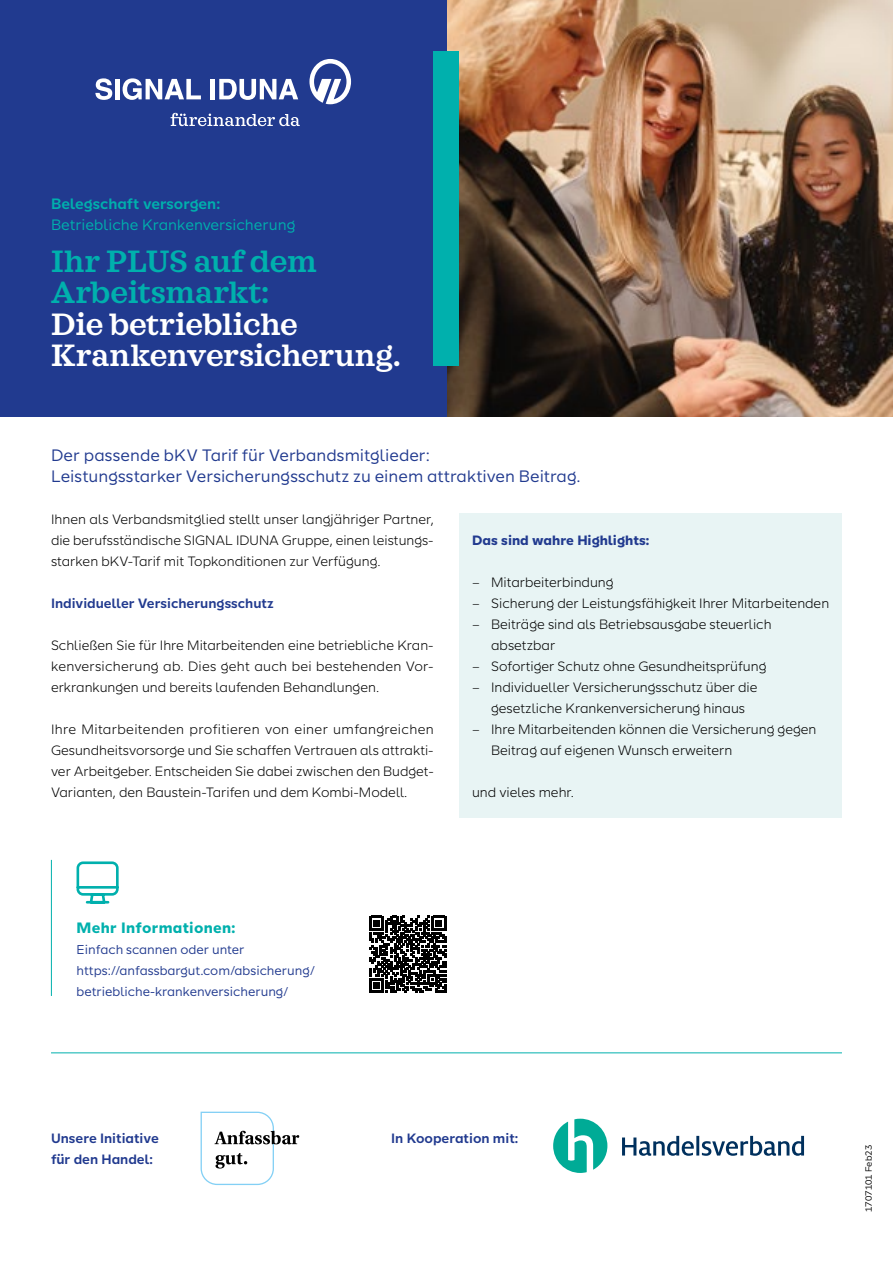
<style>
.page{position:relative;width:893px;height:1263px;background:#fff}
.page>*{position:absolute;margin:0;border:0;box-sizing:border-box;transform-origin:0 0}
.t1{font:600 31.5px/31.5px "SI Serif";letter-spacing:-.015em;color:#fff}
.t2{font:600 31.5px/31.5px "SI Serif";letter-spacing:-.005em;color:#00b0ad}
.t3{font:16.5px/21px "SI Sans";color:#213a8f}
.t4{font:15px "SI Sans";color:#00b0ad}
.t5{font:600 15px "SI Sans";color:#00b0ad}
.t6{font:700 15px "SI Sans";letter-spacing:.02em;color:#00b0ad}
.t7{font:300 13.5px/21px "SI Sans";color:#000;text-align:justify}
.t8{font:600 13.5px/21px "SI Sans";color:#213a8f}
.t9{font:700 13.5px "SI Sans";color:#213a8f}
.t10{font:12.75px/21px "SI Sans";color:#213a8f}
.t11{font:9px "SI Sans";color:#000}
</style>
<div class="page">
<div style="left:459px;top:513px;width:383px;height:305px;background:#e8f4f4"></div>
<hr style="left:51px;top:1052px;width:791px;height:1px;background:#00b0ad">
<svg style="left:201px;top:1112px;width:98px;height:73px"></svg>
<img style="left:446px;top:0;width:447px;height:417px">
<div style="left:0;top:0;width:446px;height:417px;background:#213a8f"></div>
<div style="left:434px;top:51px;width:25px;height:315px;background:#00b0ad"></div>
<svg style="left:95px;top:78px;width:17px;height:22px"></svg>
<div style="left:115px;top:79px;width:5px;height:20px;background:#fff"></div>
<svg style="left:123px;top:78px;width:78px;height:22px"></svg>
<hr style="left:211px;top:79px;width:4px;height:20px;background:#fff">
<svg style="left:219px;top:79px;width:79px;height:21px"></svg>
<svg style="left:309px;top:59px;width:42px;height:45px"></svg>
<svg style="left:171px;top:113px;width:129px;height:13px"></svg>
<svg style="left:622px;top:1136px;width:182px;height:20px"></svg>
<svg style="left:553px;top:1119px;width:54px;height:54px"></svg>
<hr style="left:51px;top:860px;width:1px;height:136px;background:#00b0ad">
<svg style="left:76px;top:861px;width:43px;height:43px"></svg>
<svg style="left:369px;top:916px;width:77px;height:77px"></svg>
<p class="t5" style="left:51px;top:192px;width:171px">Belegschaft versorgen:</p>
<p class="t4" style="left:51px;top:214px;width:246px">Betriebliche Krankenversicherung</p>
<h1 class="t2" style="left:51px;top:245px;width:267px">Ihr PLUS auf dem<br>Arbeitsmarkt:</h1>
<h1 class="t1" style="left:51px;top:308px;width:351px">Die betriebliche<br>Krankenversicherung.</h1>
<p class="t3" style="left:51px;top:443px;width:531px">Der passende bKV Tarif für Verbandsmitglieder:<br>Leistungsstarker Versicherungsschutz zu einem attraktiven Beitrag.</p>
<p class="t7" style="left:51px;top:507px;width:384px">Ihnen als Verbandsmitglied stellt unser langjähriger Partner, die berufsständische SIGNAL IDUNA Gruppe, einen leistungs&shy;starken bKV-Tarif mit Topkonditionen zur Verfügung.</p>
<p class="t8" style="left:51px;top:591px;width:224px">Individueller Versicherungsschutz</p>
<p class="t7" style="left:51px;top:633px;width:384px">Schließen Sie für Ihre Mitarbeitenden eine betriebliche Kran&shy;kenversicherung ab. Dies geht auch bei bestehenden Vor&shy;erkrankungen und bereits laufenden Behandlungen.</p>
<p class="t7" style="left:51px;top:717px;width:384px">Ihre Mitarbeitenden profitieren von einer umfangreichen Gesundheitsvorsorge und Sie schaffen Vertrauen als attrakti&shy;ver Arbeitgeber. Entscheiden Sie dabei zwischen den Budget-Varianten, den Baustein-Tarifen und dem Kombi-Modell.</p>
<p class="t9" style="left:472px;top:530px;width:179px">Das sind wahre Highlights:</p>
<p class="t7" style="left:472px;top:570px;width:143px">– Mitarbeiterbindung</p>
<p class="t7" style="left:472px;top:591px;width:359px">– Sicherung der Leistungsfähigkeit Ihrer Mitarbeitenden</p>
<p class="t7" style="left:491px;top:612px;width:282px;text-indent:-19px">– Beiträge sind als Betriebsausgabe steuerlich absetzbar</p>
<p class="t7" style="left:472px;top:654px;width:296px">– Sofortiger Schutz ohne Gesundheitsprüfung</p>
<p class="t7" style="left:472px;top:675px;width:287px;text-align:center">– Individueller Versicherungsschutz über die gesetzliche Krankenversicherung hinaus</p>
<p class="t7" style="left:491px;top:717px;width:327px;text-indent:-19px">– Ihre Mitarbeitenden können die Versicherung gegen<br>Beitrag auf eigenen Wunsch erweitern</p>
<p class="t7" style="left:472px;top:780px;width:104px">und vieles mehr.</p>
<p class="t6" style="left:77px;top:916px;width:160px">Mehr Informationen:</p>
<p class="t10" style="left:77px;top:938px;width:240px">Einfach scannen oder unter https://anfassbargut.com/absicherung/ betriebliche-krankenversicherung/</p>
<p class="t8" style="left:51px;top:1127px;width:109px">Unsere Initiative für den Handel:</p>
<p class="t8" style="left:391px;top:1127px;width:129px">In Kooperation mit:</p>
<p class="t11" style="left:862px;top:1212px;width:69px;rotate:-90deg">1707101 Feb23</p>
</div>
